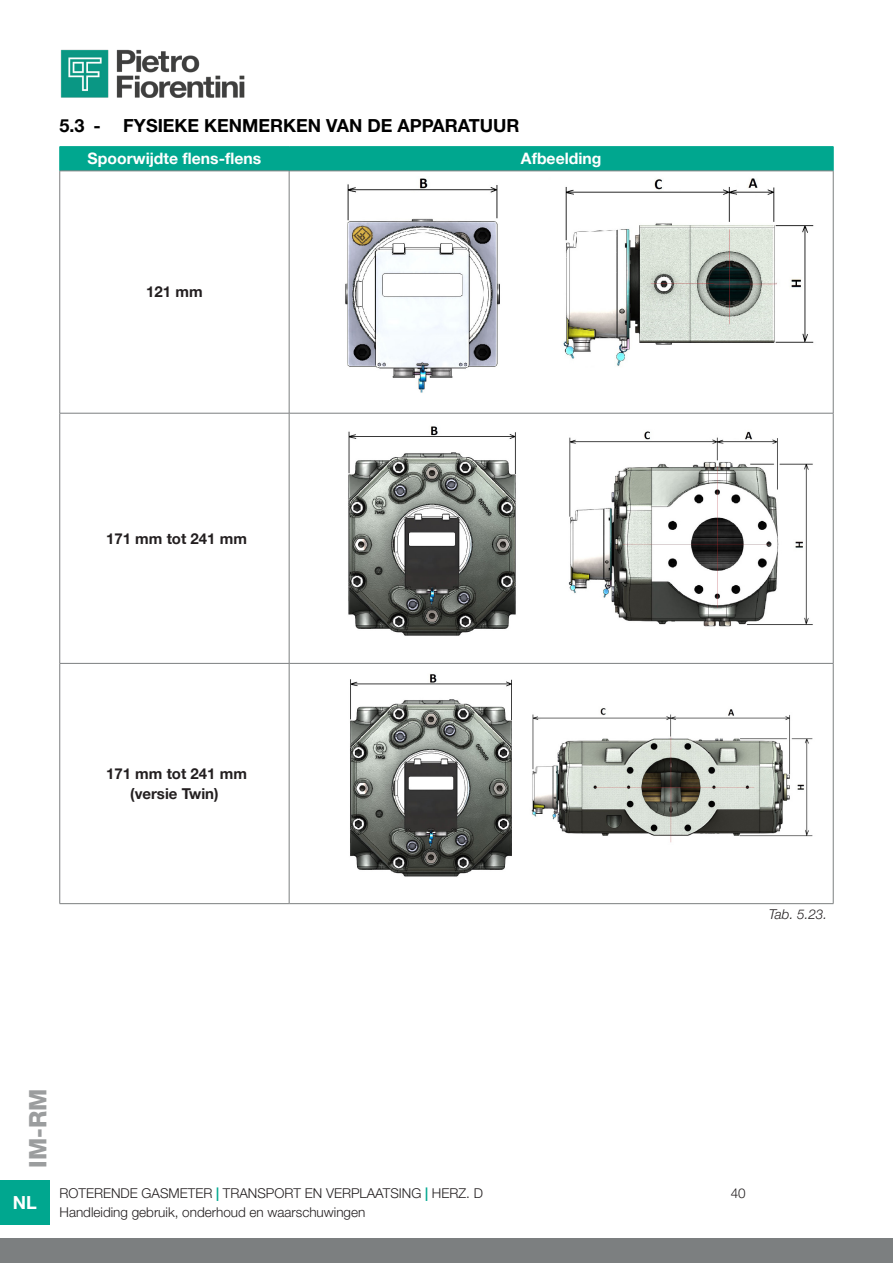
<style>
.page{position:relative;width:893px;height:1263px;background:#fff}
.page>*{position:absolute;margin:0;border:0;box-sizing:border-box;transform-origin:0 0}
.t1{font:800 24px "Helvetica Neue LT Pro";color:#9b9d9e}
.t2{font:700 18px "Helvetica Neue LT Pro";color:#000}
.t3{font:700 18px "Helvetica Neue LT Pro";color:#fff}
.Helvetica_Neue_LT_Pro_75_Bold_10_5_Centr{font:700 15.75px "Helvetica Neue LT Pro";color:#fff}
.Helvetica_Neue_LT_Pro_75_Bold_10_Centrat{font:700 15px "Helvetica Neue LT Pro";color:#231f20}
.t4{font:300 13.5px "Helvetica Neue LT Pro";color:#231f20}
.t5{font:italic 300 13.5px "Helvetica Neue LT Pro";color:#231f20}
.s1{font-weight:700;color:#00a78f}
</style>
<div class="page">
<img style="left:60px;top:49px;width:185px;height:49px">
<div style="left:0;top:1238px;width:893px;height:25px;background:#7c7f80"></div>
<div style="left:0;top:1180px;width:50px;height:45px;background:#00a78f"></div>
<hr style="left:289px;top:171px;width:1px;height:242px;background:#7c7f80">
<hr style="left:833px;top:171px;width:1px;height:242px;background:#7c7f80">
<hr style="left:289px;top:413px;width:1px;height:250px;background:#7c7f80">
<hr style="left:833px;top:413px;width:1px;height:250px;background:#7c7f80">
<hr style="left:289px;top:664px;width:1px;height:239px;background:#7c7f80">
<hr style="left:833px;top:664px;width:1px;height:239px;background:#7c7f80">
<hr style="left:60px;top:171px;width:229px;height:1px;background:#7c7f80">
<hr style="left:59px;top:171px;width:1px;height:242px;background:#7c7f80">
<hr style="left:289px;top:171px;width:544px;height:1px;background:#7c7f80">
<hr style="left:60px;top:413px;width:229px;height:1px;background:#7c7f80">
<hr style="left:59px;top:413px;width:1px;height:250px;background:#7c7f80">
<hr style="left:289px;top:413px;width:544px;height:1px;background:#7c7f80">
<hr style="left:60px;top:663px;width:229px;height:1px;background:#7c7f80">
<hr style="left:59px;top:664px;width:1px;height:239px;background:#7c7f80">
<hr style="left:289px;top:663px;width:544px;height:1px;background:#7c7f80">
<hr style="left:60px;top:903px;width:229px;height:1px;background:#7c7f80">
<hr style="left:289px;top:903px;width:544px;height:1px;background:#7c7f80">
<hr style="left:60px;top:146px;width:229px;height:1px;background:#00a78f">
<hr style="left:289px;top:146px;width:544px;height:1px;background:#00a78f">
<div style="left:59px;top:147px;width:775px;height:24px;background:#00a78f"></div>
<img style="left:345px;top:178px;width:155px;height:215px">
<img style="left:563px;top:178px;width:251px;height:188px">
<img style="left:348px;top:426px;width:168px;height:210px">
<img style="left:568px;top:431px;width:245px;height:196px">
<img style="left:350px;top:674px;width:162px;height:203px">
<img style="left:531px;top:708px;width:282px;height:135px">
<p class="t2" style="left:60px;top:114px;width:461px">5.3 - FYSIEKE KENMERKEN VAN DE APPARATUUR</p>
<p class="Helvetica_Neue_LT_Pro_75_Bold_10_5_Centr" style="left:88px;top:149px;width:175px">Spoorwijdte flens-flens</p>
<p class="Helvetica_Neue_LT_Pro_75_Bold_10_5_Centr" style="left:521px;top:149px;width:82px">Afbeelding</p>
<p class="Helvetica_Neue_LT_Pro_75_Bold_10_Centrat" style="left:146px;top:283px;width:58px">121 mm</p>
<p class="Helvetica_Neue_LT_Pro_75_Bold_10_Centrat" style="left:106px;top:529px;width:142px">171 mm tot 241 mm</p>
<p class="Helvetica_Neue_LT_Pro_75_Bold_10_Centrat" style="left:106px;top:764px;width:142px">171 mm tot 241 mm</p>
<p class="Helvetica_Neue_LT_Pro_75_Bold_10_Centrat" style="left:130px;top:784px;width:90px">(versie Twin)</p>
<h1 class="t1" style="left:24px;top:1168px;width:81px;rotate:-90deg">IM-RM</h1>
<h2 class="t3" style="left:13px;top:1191px;width:26px">NL</h2>
<p class="t4" style="left:60px;top:1185px;width:425px">ROTERENDE GASMETER <span class="s1">|</span> TRANSPORT EN VERPLAATSING <span class="s1">|</span> HERZ. D</p>
<p class="t4" style="left:60px;top:1204px;width:307px">Handleiding gebruik, onderhoud en waarschuwingen</p>
<p class="t5" style="left:769px;top:906px;width:60px">Tab. 5.23.</p>
<p class="t4" style="left:731px;top:1185px;width:17px">40</p>
</div>
